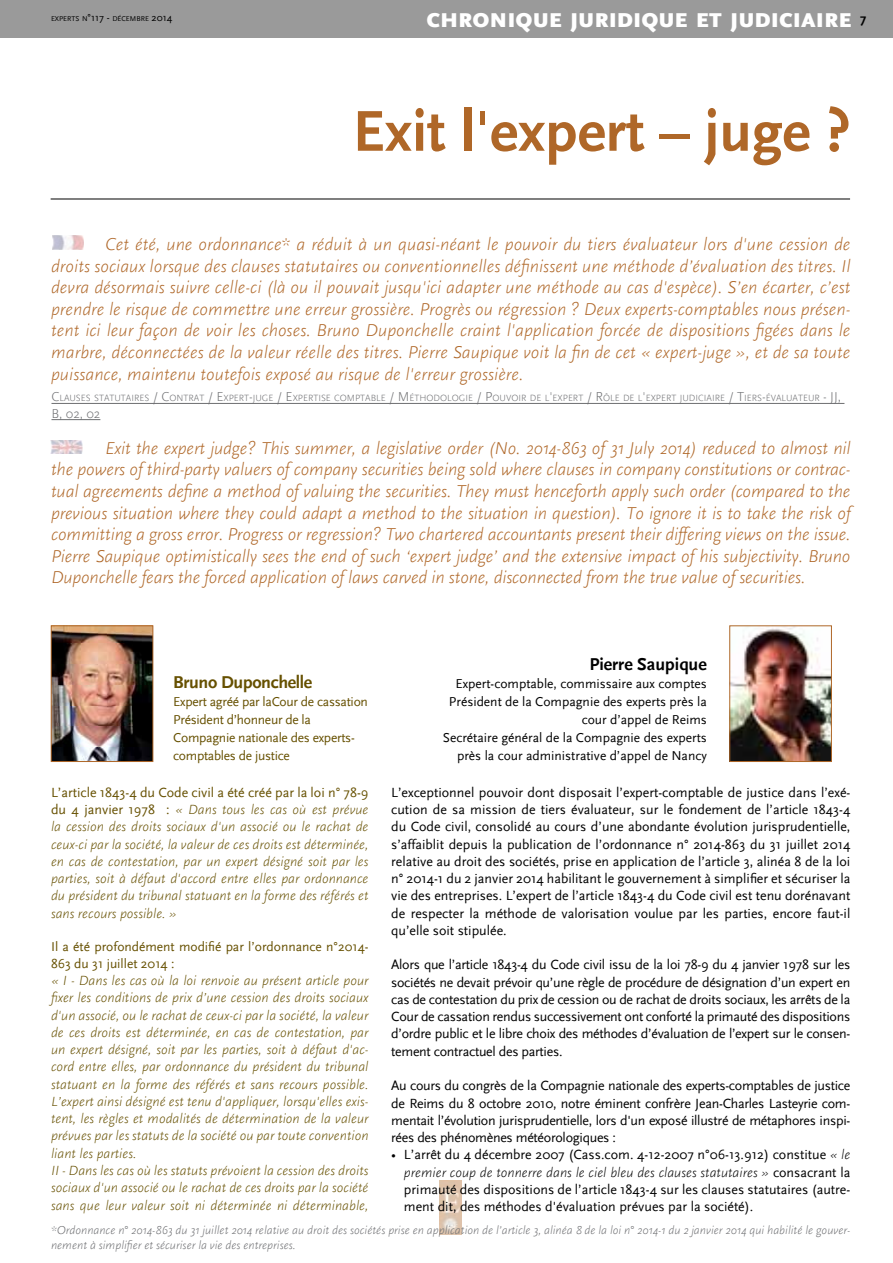
<style>
.page{position:relative;width:893px;height:1263px;background:#fff}
.page>*{position:absolute;margin:0;border:0;box-sizing:border-box;transform-origin:0 0}
.t1{font:700 60px "Scala Sans";color:#af6728}
.t2{font:900 21px "Scala Sans";letter-spacing:.03em;color:#fff}
.t3{font:italic 300 18px/21.6px "Scala Sans";letter-spacing:-.005em;color:#af6728;text-align:justify}
.t4{font:700 18px "Scala Sans";letter-spacing:-.02em;color:#665000}
.t5{font:700 18px "Scala Sans";color:#000}
.t6{font:13.95px/17.2px "Scala Sans";letter-spacing:-.01em;color:#000;text-align:justify}
.t7{font:italic 300 13.95px/17.2px "Scala Sans";color:#665000;text-align:justify}
.t8{font:13.5px/18px "Scala Sans";color:#000;text-align:right}
.t9{font:13.5px/18px "Scala Sans";letter-spacing:-.02em;color:#665000}
.t10{font:13.5px/16.5px "Scala Sans";color:#665000}
.t11{font:300 13.5px "Scala Sans";color:#6d6e71}
.t12{font:700 13.5px "Scala Sans";color:#000}
.t13{font:italic 300 12px/15px "Scala Sans";color:#6d6e71}
.t14{font:300 9.45px "Scala Sans";color:#6d6e71}
.t15{font:7.35px "Scala Sans";color:#000}
.s1{font-size:10.5px}
.s2{font-size:13.5px}
.s3{font-weight:400;font-style:normal}
.s4{font-weight:300;font-style:italic}
</style>
<div class="page">
<img style="left:440px;top:1181px;width:22px;height:54px">
<div style="left:0;top:0;width:893px;height:38px;background:#9a9a9a"></div>
<hr style="left:51px;top:199px;width:799px;height:1px;background:#000">
<img style="left:52px;top:236px;width:31px;height:14px">
<hr style="left:51px;top:403px;width:793px;height:1px;background:#6d6e71">
<hr style="left:51px;top:419px;width:49px;height:1px;background:#6d6e71">
<img style="left:51px;top:440px;width:31px;height:14px">
<img style="left:732px;top:628px;width:98px;height:132px">
<div style="left:730px;top:626px;width:102px;height:136px;border:1px solid #af6728"></div>
<img style="left:53px;top:628px;width:98px;height:132px">
<div style="left:51px;top:626px;width:102px;height:136px;border:1px solid #af6728"></div>
<p class="t15" style="left:51px;top:15px;width:123px">EXPERTS N<span class="s1">°117 -</span> DÉCEMBRE <span class="s1">2014</span></p>
<h2 class="t2" style="left:427px;top:9px;width:426px">CHRONIQUE JURIDIQUE ET JUDICIAIRE</h2>
<p class="t12" style="left:860px;top:11px;width:8px">7</p>
<h1 class="t1" style="left:352px;top:99px;width:499px">Exit l'expert – juge ?</h1>
<p class="t3" style="left:51px;top:234px;width:801px;text-indent:54px">Cet été, une ordonnance* a réduit à un quasi-néant le pouvoir du tiers évaluateur lors d'une cession de droits sociaux lorsque des clauses statutaires ou conventionnelles définissent une méthode d’évaluation des titres. Il devra désormais suivre celle-ci (là ou il pouvait jusqu'ici adapter une méthode au cas d'espèce). S’en écarter, c’est prendre le risque de commettre une erreur grossière. Progrès ou régression ? Deux experts-comptables nous présen&shy;tent ici leur façon de voir les choses. Bruno Duponchelle craint l'application forcée de dispositions figées dans le marbre, déconnectées de la valeur réelle des titres. Pierre Saupique voit la fin de cet « expert-juge », et de sa toute puissance, maintenu toutefois exposé au risque de l'erreur grossière.</p>
<p class="t14" style="left:51px;top:393px;width:791px"><span class="s2">C</span>LAUSES STATUTAIRES <span class="s2">/ C</span>ONTRAT <span class="s2">/ E</span>XPERT<span class="s2">-</span>JUGE <span class="s2">/ E</span>XPERTISE COMPTABLE <span class="s2">/ M</span> ÉTHODOLOGIE <span class="s2">/ P</span>OUVOIR DE L<span class="s2">'</span>EXPERT <span class="s2">/ R</span>ÔLE DE L<span class="s2">'</span>EXPERT JUDICIAIRE <span class="s2">/ T</span>IERS<span class="s2">-</span>ÉVALUATEUR <span class="s2">- JJ ,</span></p>
<p class="t11" style="left:51px;top:406px;width:50px">B, 02, 02</p>
<p class="t3" style="left:51px;top:437px;width:801px;text-indent:54px">Exit the expert judge? This summer, a legislative order (No. 2014-863 of 31 July 2014) reduced to almost nil the powers of third-party valuers of company securities being sold where clauses in company constitutions or contrac&shy;tual agreements define a method of valuing the securities. They must henceforth apply such order (compared to the previous situation where they could adapt a method to the situation in question). To ignore it is to take the risk of committing a gross error. Progress or regression? Two chartered accountants present their differing views on the issue.<br>Pierre Saupique optimistically sees the end of such ‘expert judge’ and the extensive impact of his subjectivity. Bruno Duponchelle fears the forced application of laws carved in stone, disconnected from the true value of securities.</p>
<p class="t4" style="left:173px;top:672px;width:140px">Bruno Duponchelle</p>
<p class="t9" style="left:173px;top:692px;width:196px">Expert agréé par laCour de cassation<br>Président d’honneur de la<br>Compagnie nationale des experts&shy;comptables de justice</p>
<p class="t5" style="left:589px;top:654px;width:119px">Pierre Saupique</p>
<p class="t8" style="left:443px;top:674px;width:266px">Expert-comptable, commissaire aux comptes Président de la Compagnie des experts près la cour d’appel de Reims<br>Secrétaire général de la Compagnie des experts près la cour administrative d’appel de Nancy</p>
<p class="t7" style="left:51px;top:784px;width:319px"><span class="s3">L’article 1843-4 du Code civil a été créé par la loi n° 78-9 du 4 janvier 1978 :</span> « Dans tous les cas où est prévue la cession des droits sociaux d'un associé ou le rachat de ceux-ci par la société, la valeur de ces droits est déterminée, en cas de contestation, par un expert désigné soit par les parties, soit à défaut d'accord entre elles par ordonnance du président du tribunal statuant en la forme des référés et sans recours possible. »</p>
<p class="t10" style="left:51px;top:939px;width:319px">Il a été profondément modifié par l’ordonnance n°2014-<br>863 du 31 juillet 2014 :</p>
<p class="t7" style="left:51px;top:972px;width:319px;text-align:left">« I - Dans les cas où la loi renvoie au présent article pour fixer les conditions de prix d’une cession des droits sociaux d'un associé, ou le rachat de ceux-ci par la société, la valeur de ces droits est déterminée, en cas de contestation, par un expert désigné, soit par les parties, soit à défaut d'ac&shy;cord entre elles, par ordonnance du président du tribunal statuant en la forme des référés et sans recours possible.<br>L’expert ainsi désigné est tenu d'appliquer, lorsqu'elles exis&shy;tent, les règles et modalités de détermination de la valeur prévues par les statuts de la société ou par toute convention liant les parties.<br>II - Dans les cas où les statuts prévoient la cession des droits sociaux d'un associé ou le rachat de ces droits par la société sans que leur valeur soit ni déterminée ni déterminable,</p>
<p class="t6" style="left:391px;top:784px;width:461px">L’exceptionnel pouvoir dont disposait l’expert-comptable de justice dans l’exé&shy;cution de sa mission de tiers évaluateur, sur le fondement de l’article 1843-4 du Code civil, consolidé au cours d’une abondante évolution jurisprudentielle, s’affaiblit depuis la publication de l’ordonnance n° 2014-863 du 31 juillet 2014 relative au droit des sociétés, prise en application de l’article 3, alinéa 8 de la loi n° 2014-1 du 2 janvier 2014 habilitant le gouvernement à simplifier et sécuriser la vie des entreprises. L’expert de l’article 1843-4 du Code civil est tenu dorénavant de respecter la méthode de valorisation voulue par les parties, encore faut-il qu’elle soit stipulée.</p>
<p class="t6" style="left:391px;top:956px;width:461px">Alors que l’article 1843-4 du Code civil issu de la loi 78-9 du 4 janvier 1978 sur les sociétés ne devait prévoir qu’une règle de procédure de désignation d’un expert en cas de contestation du prix de cession ou de rachat de droits sociaux, les arrêts de la Cour de cassation rendus successivement ont conforté la primauté des dispositions d’ordre public et le libre choix des méthodes d’évaluation de l’expert sur le consen&shy;tement contractuel des parties.</p>
<p class="t6" style="left:391px;top:1077px;width:461px">Au cours du congrès de la Compagnie nationale des experts-comptables de justice de Reims du 8 octobre 2010, notre éminent confrère Jean-Charles Lasteyrie com&shy;mentait l’évolution jurisprudentielle, lors d'un exposé illustré de métaphores inspi&shy;rées des phénomènes météorologiques :</p>
<p class="t6" style="left:404px;top:1146px;width:448px;text-indent:-13px">• L’arrêt du 4 décembre 2007 (Cass.com. 4-12-2007 n°06-13.912) constitue <span class="s4">« le premier coup de tonnerre dans le ciel bleu des clauses statutaires »</span> consacrant la primauté des dispositions de l’article 1843-4 sur les clauses statutaires (autre&shy;ment dit, des méthodes d'évaluation prévues par la société).</p>
<p class="t13" style="left:51px;top:1223px;width:801px">*Ordonnance n° 2014-863 du 31 juillet 2014 relative au droit des sociétés prise en application de l’article 3, alinéa 8 de la loi n° 2014-1 du 2 janvier 2014 qui habilité le gouver&shy;nement à simplifier et sécuriser la vie des entreprises.</p>
</div>
